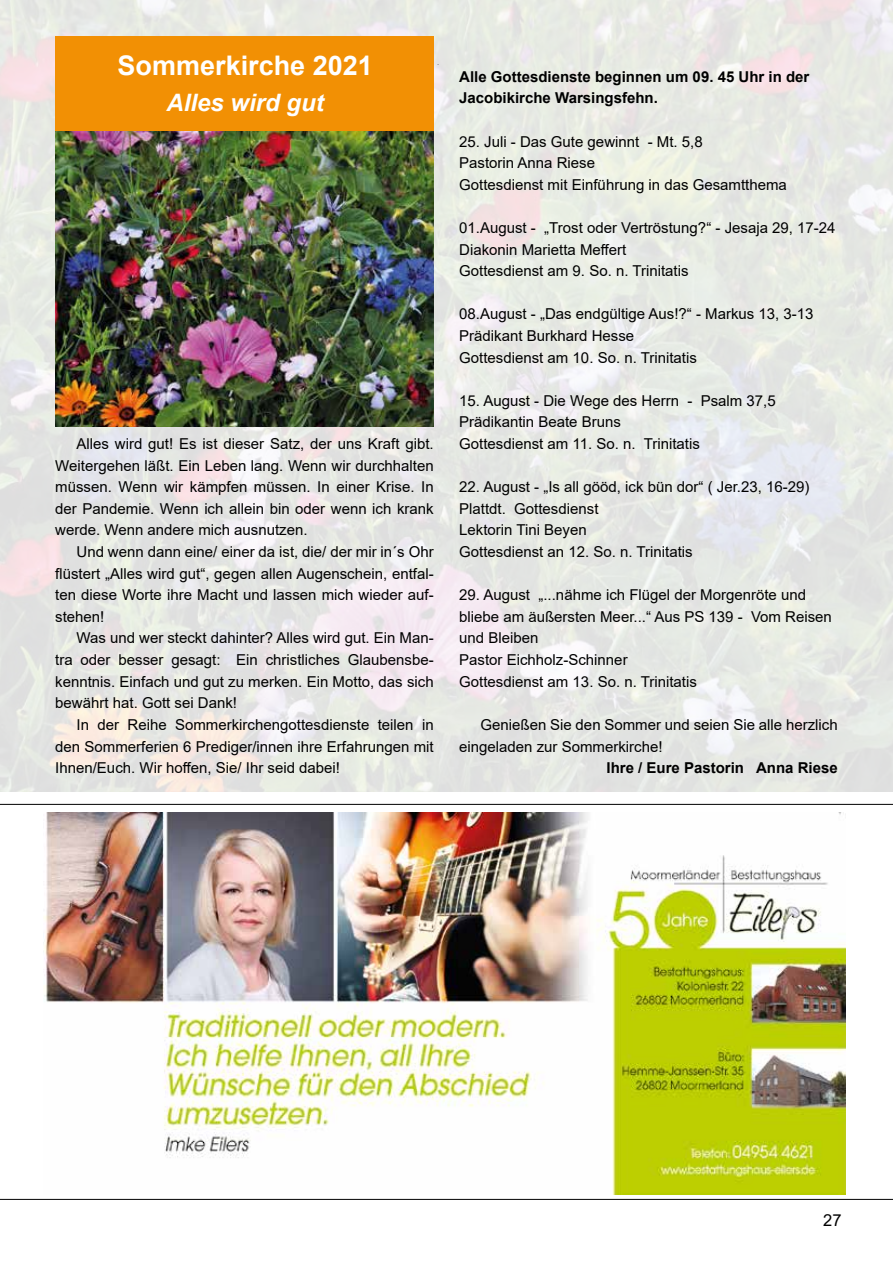
<style>
.page{position:relative;width:893px;height:1263px;background:#fff}
.page>*{position:absolute;margin:0;border:0;box-sizing:border-box;transform-origin:0 0}
.t1{font:700 27px "Arial";color:#fff}
.t2{font:italic 700 24px "Arial";color:#fff}
.t3{font:16.5px "Arial";color:#000}
.t4{font:15px/21.6px "Arial";color:#000}
.t5{font:700 15px/21.6px "Arial";color:#000}
</style>
<div class="page">
<img style="left:0;top:0;width:893px;height:792px">
<hr style="left:0;top:1199px;width:893px;height:1px;background:#000">
<hr style="left:0;top:804px;width:893px;height:1px;background:#000">
<img style="left:55px;top:131px;width:379px;height:296px">
<div style="left:55px;top:37px;width:379px;height:94px;background:#f29004"></div>
<img style="left:44px;top:813px;width:801px;height:381px">
<h1 class="t1" style="left:118px;top:46px;width:257px">Sommerkirche 2021</h1>
<h2 class="t2" style="left:167px;top:86px;width:159px">Alles wird gut</h2>
<p class="t4" style="left:55px;top:433px;width:380px;text-align:justify;text-indent:21px">Alles wird gut! Es ist dieser Satz, der uns Kraft gibt.<br>Weitergehen läßt. Ein Leben lang. Wenn wir durchhalten müssen. Wenn wir kämpfen müssen. In einer Krise. In der Pandemie. Wenn ich allein bin oder wenn ich krank werde. Wenn andere mich ausnutzen.</p>
<p class="t4" style="left:55px;top:541px;width:380px;text-align:justify;text-indent:21px">Und wenn dann eine/ einer da ist, die/ der mir in´s Ohr flüstert „Alles wird gut“, gegen allen Augenschein, entfal&shy;ten diese Worte ihre Macht und lassen mich wieder auf&shy;stehen!</p>
<p class="t4" style="left:55px;top:627px;width:380px;text-align:justify;text-indent:21px">Was und wer steckt dahinter? Alles wird gut. Ein Man&shy;tra oder besser gesagt: Ein christliches Glaubensbe&shy;kenntnis. Einfach und gut zu merken. Ein Motto, das sich bewährt hat. Gott sei Dank!</p>
<p class="t4" style="left:55px;top:714px;width:380px;text-align:justify;text-indent:21px">In der Reihe Sommerkirchengottesdienste teilen in den Sommerferien 6 Prediger/innen ihre Erfahrungen mit Ihnen/Euch. Wir hoffen, Sie/ Ihr seid dabei!</p>
<p class="t5" style="left:459px;top:66px;width:352px">Alle Gottesdienste beginnen um 09. 45 Uhr in der<br>Jacobikirche Warsingsfehn.</p>
<p class="t4" style="left:459px;top:130px;width:329px">25. Juli - Das Gute gewinnt - Mt. 5,8<br>Pastorin Anna Riese<br>Gottesdienst mit Einführung in das Gesamtthema</p>
<p class="t4" style="left:459px;top:217px;width:378px">01.August - „Trost oder Vertröstung?“ - Jesaja 29, 17-24<br>Diakonin Marietta Meffert<br>Gottesdienst am 9. So. n. Trinitatis</p>
<p class="t4" style="left:459px;top:303px;width:356px">08.August - „Das endgültige Aus!?“ - Markus 13, 3-13<br>Prädikant Burkhard Hesse<br>Gottesdienst am 10. So. n. Trinitatis</p>
<p class="t4" style="left:459px;top:390px;width:318px">15. August - Die Wege des Herrn - Psalm 37,5<br>Prädikantin Beate Bruns<br>Gottesdienst am 11. So. n. Trinitatis</p>
<p class="t4" style="left:459px;top:476px;width:352px">22. August - „Is all gööd, ick bün dor“ ( Jer.23, 16-29)<br>Plattdt. Gottesdienst<br>Lektorin Tini Beyen<br>Gottesdienst an 12. So. n. Trinitatis</p>
<p class="t4" style="left:459px;top:584px;width:374px">29. August „...nähme ich Flügel der Morgenröte und bliebe am äußersten Meer...“ Aus PS 139 - Vom Reisen und Bleiben<br>Pastor Eichholz-Schinner<br>Gottesdienst am 13. So. n. Trinitatis</p>
<p class="t4" style="left:459px;top:714px;width:380px;text-indent:21px">Genießen Sie den Sommer und seien Sie alle herzlich eingeladen zur Sommerkirche!</p>
<p class="t5" style="left:606px;top:757px;width:233px">Ihre / Eure Pastorin Anna Riese</p>
<p class="t3" style="left:823px;top:1209px;width:20px">27</p>
</div>
